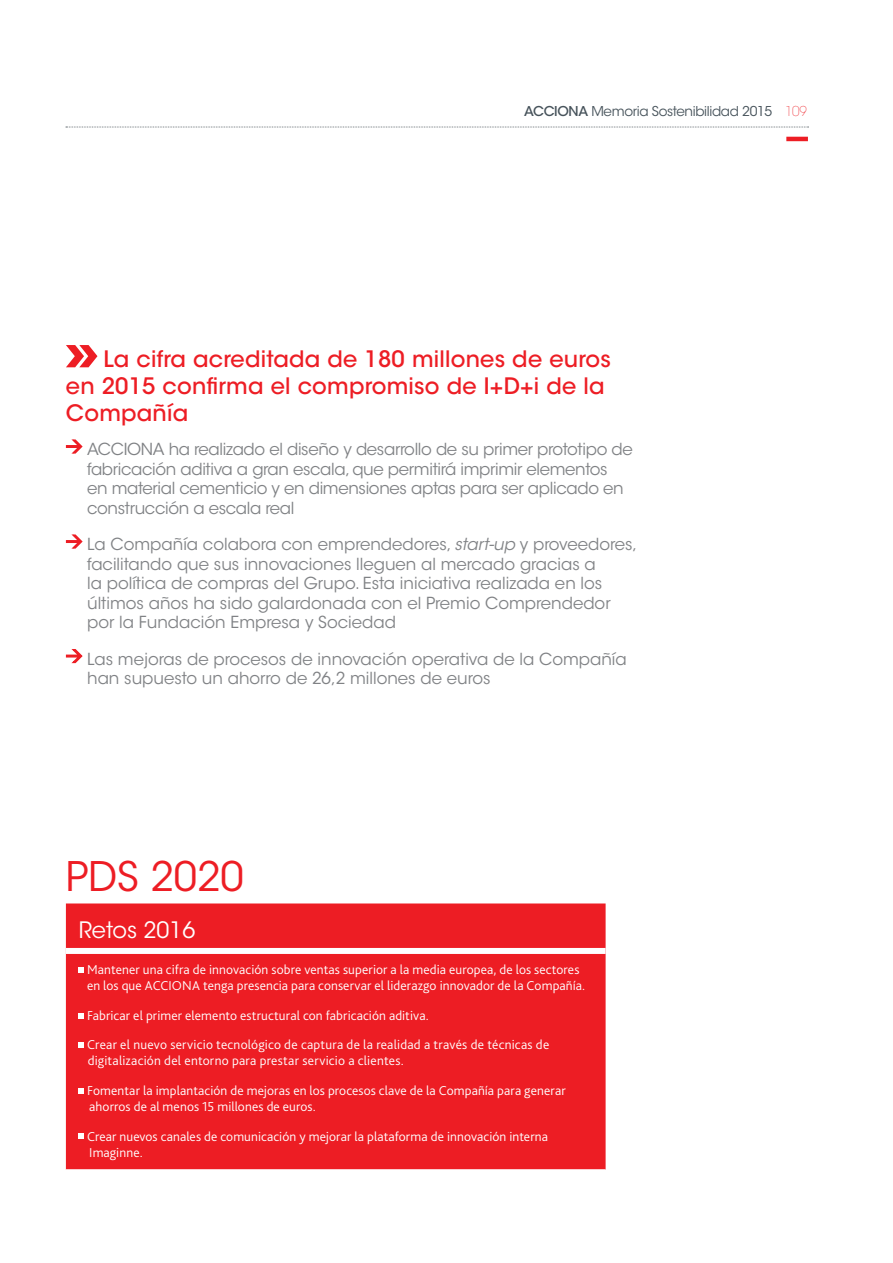
<style>
.page{position:relative;width:893px;height:1263px;background:#fff}
.page>*{position:absolute;margin:0;border:0;box-sizing:border-box;transform-origin:0 0}
.t1{font:40.5px "ITC Avant Garde Std";color:#ed1d24}
.t2{font:500 22.5px/27px "ITC Avant Garde Std";letter-spacing:.01em;color:#ed1d24}
.t3{font:22.5px "ITC Avant Garde Std";color:#fff}
.t4{font:16.5px/19.5px "ITC Avant Garde Std";color:#808285}
.t5{font:16.5px/19.5px "ITC Avant Garde Std";letter-spacing:-.02em;color:#808285}
.t6{font:300 13.5px/29.2px "Bliss Pro";letter-spacing:.01em;color:#fff}
.t7{font:13.5px "ITC Avant Garde Std";letter-spacing:-.025em;color:#47535b}
.s1{font-weight:500}
.s2{font-weight:200;color:#ed1d24}
.s3{font-style:italic}
</style>
<div class="page">
<svg style="left:66px;top:127px;width:742px;height:1px"></svg>
<hr style="left:786px;top:137px;width:22px;height:4px;background:#ed1d24">
<div style="left:66px;top:903px;width:540px;height:266px;background:#ed1d24"></div>
<div style="left:66px;top:948px;width:540px;height:6px;background:#fff"></div>
<svg style="left:79px;top:967px;width:5px;height:5px"></svg>
<svg style="left:79px;top:1013px;width:5px;height:5px"></svg>
<svg style="left:79px;top:1042px;width:5px;height:5px"></svg>
<svg style="left:79px;top:1088px;width:5px;height:5px"></svg>
<svg style="left:79px;top:1134px;width:5px;height:5px"></svg>
<svg style="left:66px;top:345px;width:31px;height:22px"></svg>
<svg style="left:65px;top:439px;width:18px;height:15px"></svg>
<svg style="left:65px;top:534px;width:18px;height:15px"></svg>
<svg style="left:65px;top:649px;width:18px;height:15px"></svg>
<p class="t7" style="left:524px;top:103px;width:284px"><span class="s1">ACCIONA</span> Memoria Sostenibilidad 2015 <span class="s2">109</span></p>
<h2 class="t2" style="left:66px;top:346px;width:546px;text-indent:37px">La cifra acreditada de 180 millones de euros en 2015 confirma el compromiso de I+D+i de la<br>Compañía</h2>
<p class="t5" style="left:87px;top:440px;width:547px">ACCIONA ha realizado el diseño y desarrollo de su primer prototipo de fabricación aditiva a gran escala, que permitirá imprimir elementos<br>en material cementicio y en dimensiones aptas para ser aplicado en construcción a escala real</p>
<p class="t4" style="left:87px;top:535px;width:551px">La Compañía colabora con emprendedores, <span class="s3">start-up</span> y proveedores, facilitando que sus innovaciones lleguen al mercado gracias a<br>la política de compras del Grupo. Esta iniciativa realizada en los últimos años ha sido galardonada con el Premio Comprendedor por la Fundación Empresa y Sociedad</p>
<p class="t4" style="left:87px;top:649px;width:541px">Las mejoras de procesos de innovación operativa de la Compañía han supuesto un ahorro de 26,2 millones de euros</p>
<h1 class="t1" style="left:66px;top:851px;width:179px">PDS 2020</h1>
<h2 class="t3" style="left:79px;top:916px;width:118px">Retos 2016</h2>
<p class="t6" style="left:87px;top:961px;width:500px;line-height:16.5px">Mantener una cifra de innovación sobre ventas superior a la media europea, de los sectores en los que ACCIONA tenga presencia para conservar el liderazgo innovador de la Compañía.</p>
<p class="t6" style="left:87px;top:1000px;width:464px">Fabricar el primer elemento estructural con fabricación aditiva.<br>Crear el nuevo servicio tecnológico de captura de la realidad a través de técnicas de</p>
<p class="t6" style="left:87px;top:1046px;width:480px">digitalización del entorno para prestar servicio a clientes.<br>Fomentar la implantación de mejoras en los procesos clave de la Compañía para generar</p>
<p class="t6" style="left:87px;top:1092px;width:463px">ahorros de al menos 15 millones de euros.<br>Crear nuevos canales de comunicación y mejorar la plataforma de innovación interna</p>
<p class="t6" style="left:89px;top:1137px;width:55px">Imaginne.</p>
</div>
